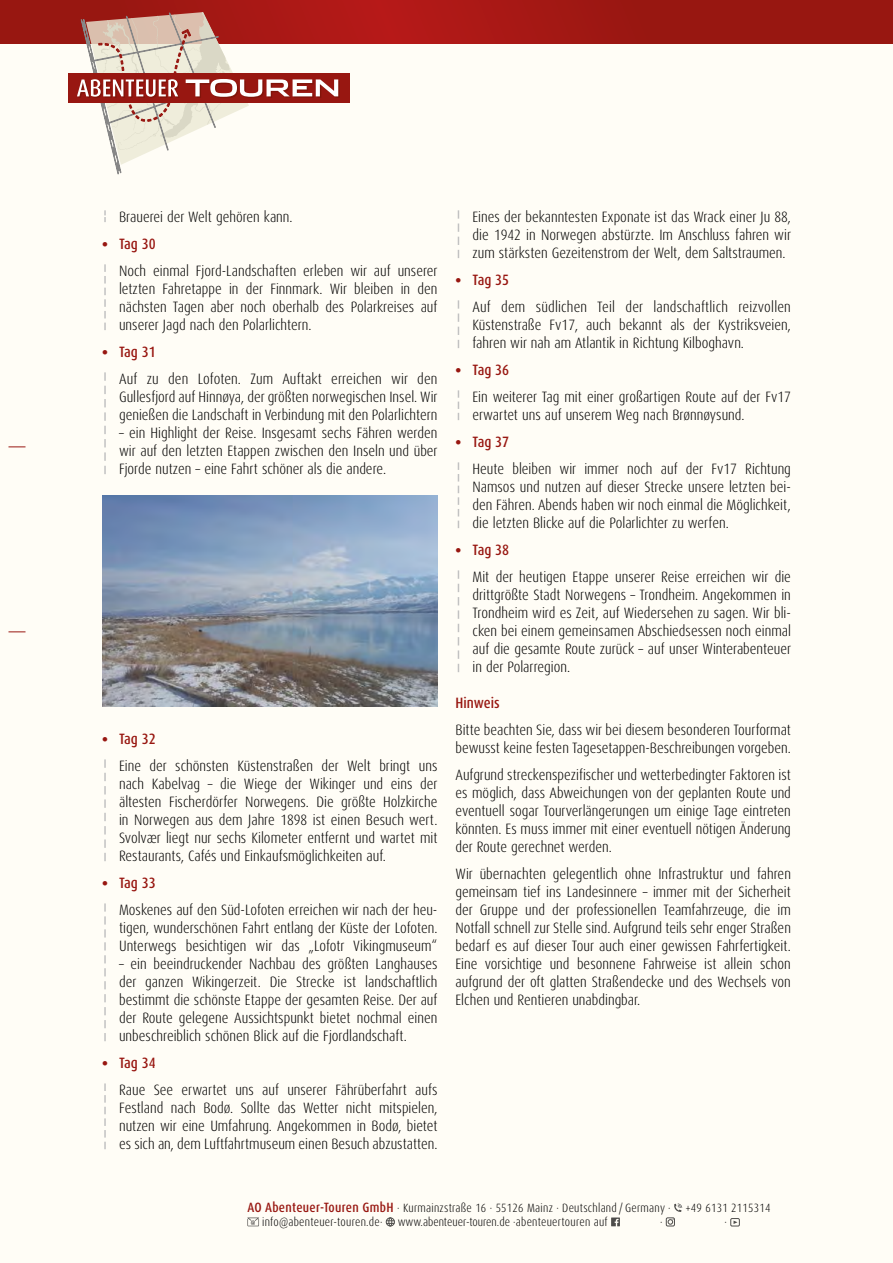
<style>
.page{position:relative;width:893px;height:1263px;background:#fffdf6}
.page>*{position:absolute;margin:0;border:0;box-sizing:border-box;transform-origin:0 0}
.t1{font:300 condensed 15px/18px "Dax Pro";color:#000}
.t2{font:500 condensed 15px "Dax Pro";color:#981711}
.t3{font:300 condensed 12px/14.4px "Dax Pro";letter-spacing:.02em;color:#000}
.s1{font-weight:800;color:#981711}
.s2{font-weight:500;color:#981711}
.s3{font-weight:500;font-size:13.5px;color:#981711}
</style>
<div class="page">
<svg style="left:9px;top:446px;width:17px;height:1px"></svg>
<svg style="left:9px;top:631px;width:17px;height:1px"></svg>
<svg style="left:0;top:0;width:893px;height:44px;background:#a01713"></svg>
<div style="left:69px;top:73px;width:281px;height:29px;background:#981711"></div>
<svg style="left:77px;top:12px;width:263px;height:162px"></svg>
<svg style="left:674px;top:1203px;width:8px;height:9px"></svg>
<svg style="left:247px;top:1217px;width:12px;height:9px"></svg>
<div style="left:386px;top:1217px;width:9px;height:9px;border:1px solid #000;border-radius:50%"></div>
<svg style="left:386px;top:1217px;width:8px;height:9px"></svg>
<svg style="left:611px;top:1217px;width:9px;height:9px"></svg>
<svg style="left:668px;top:1219px;width:5px;height:5px"></svg>
<div style="left:666px;top:1217px;width:9px;height:9px;border:1px solid #000"></div>
<div style="left:730px;top:1218px;width:10px;height:8px;border:1px solid #000"></div>
<svg style="left:733px;top:1220px;width:4px;height:4px"></svg>
<svg style="left:104px;top:210px;width:2px;height:12px"></svg>
<svg style="left:104px;top:264px;width:2px;height:66px"></svg>
<svg style="left:104px;top:372px;width:2px;height:102px"></svg>
<svg style="left:104px;top:759px;width:2px;height:102px"></svg>
<svg style="left:104px;top:903px;width:2px;height:138px"></svg>
<svg style="left:104px;top:1083px;width:2px;height:66px"></svg>
<img style="left:102px;top:496px;width:335px;height:210px">
<svg style="left:458px;top:210px;width:1px;height:48px"></svg>
<svg style="left:458px;top:300px;width:1px;height:48px"></svg>
<svg style="left:458px;top:390px;width:1px;height:30px"></svg>
<svg style="left:458px;top:462px;width:1px;height:66px"></svg>
<svg style="left:458px;top:570px;width:1px;height:102px"></svg>
<p class="t1" style="left:119px;top:208px;width:175px">Brauerei der Welt gehören kann.</p>
<p class="t1" style="left:119px;top:230px;width:320px;line-height:27px;text-indent:-17px"><span class="s1">•</span> <span class="s2">Tag 30<br></span>Noch einmal Fjord-Landschaften erleben wir auf unserer</p>
<p class="t1" style="left:119px;top:280px;width:320px;text-align:justify">letzten Fahretappe in der Finnmark. Wir bleiben in den nächsten Tagen aber noch oberhalb des Polarkreises auf unserer Jagd nach den Polarlichtern.</p>
<p class="t1" style="left:119px;top:338px;width:320px;line-height:27px;text-indent:-17px"><span class="s1">•</span> <span class="s2">Tag 31<br></span>Auf zu den Lofoten. Zum Auftakt erreichen wir den</p>
<p class="t1" style="left:119px;top:388px;width:320px">Gullesfjord auf Hinnøya, der größten norwegischen Insel. Wir genießen die Landschaft in Verbindung mit den Polarlichtern</p>
<p class="t1" style="left:119px;top:424px;width:320px;text-align:justify">– ein Highlight der Reise. Insgesamt sechs Fähren werden wir auf den letzten Etappen zwischen den Inseln und über Fjorde nutzen – eine Fahrt schöner als die andere.</p>
<p class="t1" style="left:119px;top:725px;width:320px;line-height:27px;text-indent:-17px"><span class="s1">•</span> <span class="s2">Tag 32<br></span>Eine der schönsten Küstenstraßen der Welt bringt uns</p>
<p class="t1" style="left:119px;top:775px;width:320px;text-align:justify">nach Kabelvag – die Wiege der Wikinger und eins der ältesten Fischerdörfer Norwegens. Die größte Holzkirche in Norwegen aus dem Jahre 1898 ist einen Besuch wert.<br>Svolvær liegt nur sechs Kilometer entfernt und wartet mit Restaurants, Cafés und Einkaufsmöglichkeiten auf.</p>
<p class="t1" style="left:119px;top:869px;width:320px;line-height:27px;text-indent:-17px"><span class="s1">•</span> <span class="s2">Tag 33<br></span>Moskenes auf den Süd-Lofoten erreichen wir nach der heu-</p>
<p class="t1" style="left:119px;top:919px;width:320px">tigen, wunderschönen Fahrt entlang der Küste der Lofoten.<br>Unterwegs besichtigen wir das „Lofotr Vikingmuseum“</p>
<p class="t1" style="left:119px;top:955px;width:320px;text-align:justify">– ein beeindruckender Nachbau des größten Langhauses der ganzen Wikingerzeit. Die Strecke ist landschaftlich bestimmt die schönste Etappe der gesamten Reise. Der auf der Route gelegene Aussichtspunkt bietet nochmal einen unbeschreiblich schönen Blick auf die Fjordlandschaft.</p>
<p class="t1" style="left:119px;top:1049px;width:320px;line-height:27px;text-indent:-17px"><span class="s1">•</span> <span class="s2">Tag 34<br></span>Raue See erwartet uns auf unserer Fährüberfahrt aufs</p>
<p class="t1" style="left:119px;top:1099px;width:320px;text-align:justify">Festland nach Bodø. Sollte das Wetter nicht mitspielen, nutzen wir eine Umfahrung. Angekommen in Bodø, bietet es sich an, dem Luftfahrtmuseum einen Besuch abzustatten.</p>
<p class="t1" style="left:472px;top:208px;width:320px;text-align:justify">Eines der bekanntesten Exponate ist das Wrack einer Ju 88, die 1942 in Norwegen abstürzte. Im Anschluss fahren wir zum stärksten Gezeitenstrom der Welt, dem Saltstraumen.</p>
<p class="t1" style="left:472px;top:266px;width:320px;line-height:27px;text-indent:-17px"><span class="s1">•</span> <span class="s2">Tag 35<br></span>Auf dem südlichen Teil der landschaftlich reizvollen</p>
<p class="t1" style="left:472px;top:316px;width:320px">Küstenstraße Fv17, auch bekannt als der Kystriksveien, fahren wir nah am Atlantik in Richtung Kilboghavn.</p>
<p class="t1" style="left:472px;top:356px;width:320px;line-height:27px;text-indent:-17px"><span class="s1">•</span> <span class="s2">Tag 36<br></span>Ein weiterer Tag mit einer großartigen Route auf der Fv17</p>
<p class="t1" style="left:472px;top:406px;width:274px">erwartet uns auf unserem Weg nach Brønnøysund.</p>
<p class="t1" style="left:472px;top:428px;width:320px;line-height:27px;text-indent:-17px"><span class="s1">•</span> <span class="s2">Tag 37<br></span>Heute bleiben wir immer noch auf der Fv17 Richtung</p>
<p class="t1" style="left:472px;top:478px;width:320px;text-align:justify">Namsos und nutzen auf dieser Strecke unsere letzten bei&shy;den Fähren. Abends haben wir noch einmal die Möglichkeit, die letzten Blicke auf die Polarlichter zu werfen.</p>
<p class="t1" style="left:472px;top:536px;width:320px;line-height:27px;text-indent:-17px"><span class="s1">•</span> <span class="s2">Tag 38<br></span>Mit der heutigen Etappe unserer Reise erreichen wir die</p>
<p class="t1" style="left:472px;top:586px;width:320px;text-align:justify">drittgrößte Stadt Norwegens – Trondheim. Angekommen in Trondheim wird es Zeit, auf Wiedersehen zu sagen. Wir bli&shy;cken bei einem gemeinsamen Abschiedsessen noch einmal auf die gesamte Route zurück – auf unser Winterabenteuer in der Polarregion.</p>
<p class="t2" style="left:455px;top:693px;width:46px">Hinweis</p>
<p class="t1" style="left:455px;top:721px;width:337px">Bitte beachten Sie, dass wir bei diesem besonderen Tourformat bewusst keine festen Tagesetappen-Beschreibungen vorgeben.</p>
<p class="t1" style="left:455px;top:766px;width:337px;text-align:justify">Aufgrund streckenspezifischer und wetterbedingter Faktoren ist es möglich, dass Abweichungen von der geplanten Route und eventuell sogar Tourverlängerungen um einige Tage eintreten könnten. Es muss immer mit einer eventuell nötigen Änderung der Route gerechnet werden.</p>
<p class="t1" style="left:455px;top:865px;width:337px;text-align:justify">Wir übernachten gelegentlich ohne Infrastruktur und fahren gemeinsam tief ins Landesinnere – immer mit der Sicherheit der Gruppe und der professionellen Teamfahrzeuge, die im Notfall schnell zur Stelle sind. Aufgrund teils sehr enger Straßen bedarf es auf dieser Tour auch einer gewissen Fahrfertigkeit.<br>Eine vorsichtige und besonnene Fahrweise ist allein schon aufgrund der oft glatten Straßendecke und des Wechsels von Elchen und Rentieren unabdingbar.</p>
<p class="t3" style="left:262px;top:1200px;width:510px;text-indent:-15px"><span class="s3">AO Abenteuer-Touren GmbH</span> · Kurmainzstraße 16 · 55126 Mainz · Deutschland / Germany · +49 6131 2115314 info@abenteuer-touren.de·</p>
<p class="t3" style="left:398px;top:1215px;width:211px">www.abenteuer-touren.de ·abenteuertouren auf</p>
<p class="t3" style="left:660px;top:1215px;width:4px">·</p>
<p class="t3" style="left:725px;top:1215px;width:4px">·</p>
</div>
